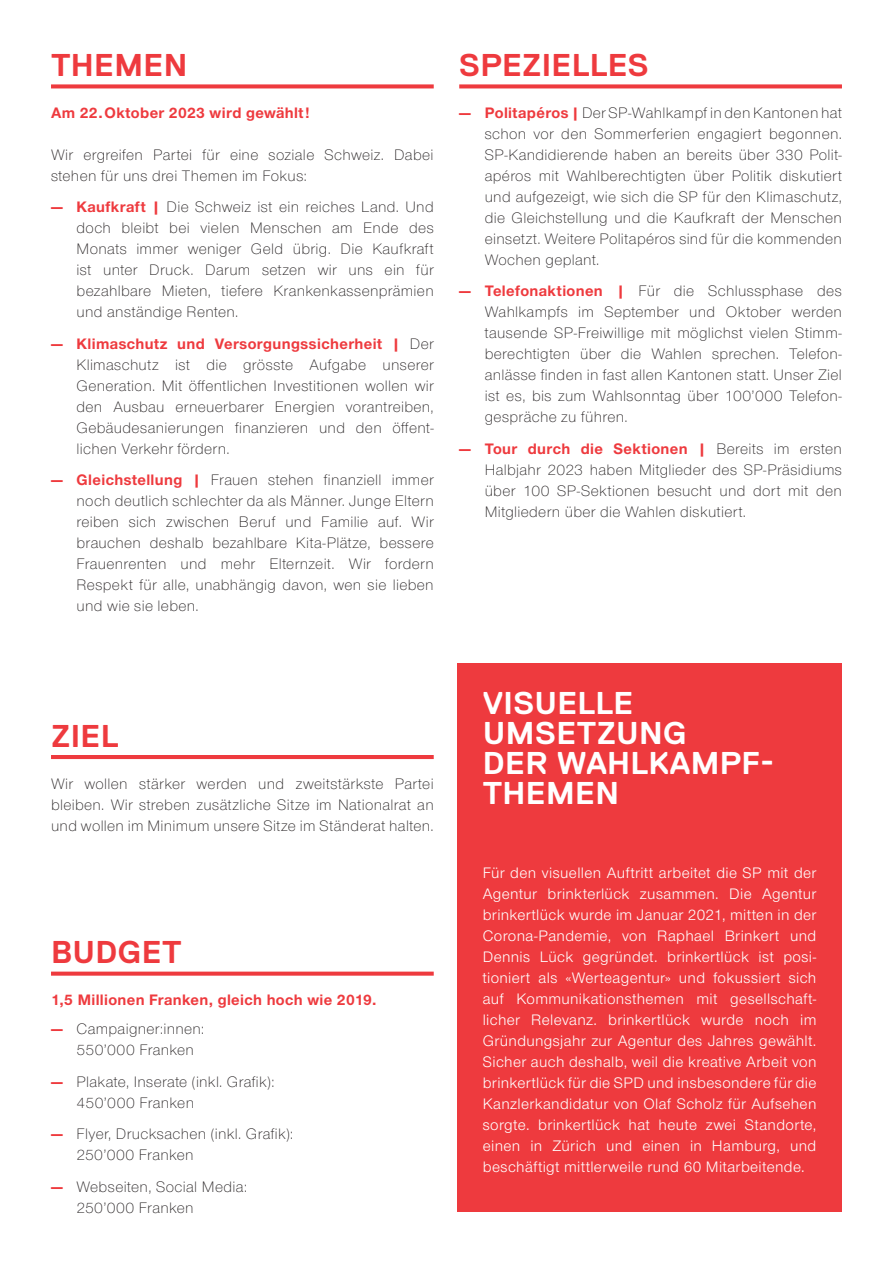
<style>
.page{position:relative;width:893px;height:1263px;background:#fff}
.page>*{position:absolute;margin:0;border:0;box-sizing:border-box;transform-origin:0 0}
.t1{font:700 31.5px/30px "Replica";letter-spacing:.015em;color:#fff}
.t2{font:700 31.5px "Replica";letter-spacing:.01em;color:#ee3a3e}
.copy_block{font:300 15.75px/21px "Nimbus San Nov";letter-spacing:.02em;color:#231f20;text-align:justify}
.copy_block-2{font:15.75px/21px "Nimbus San Nov";letter-spacing:.025em;color:#fff;text-align:justify}
.copy_block-3{font:700 15.75px "Nimbus San Nov";letter-spacing:.025em;color:#ee3a3e}
.s1{font-weight:700;color:#ee3a3e}
</style>
<div class="page">
<svg style="left:51px;top:84px;width:383px;height:4px;background:#ef4e52"></svg>
<hr style="left:51px;top:755px;width:383px;height:4px;background:#ee3a3e">
<div style="left:51px;top:971px;width:383px;height:5px;background:#ee3a3e"></div>
<svg style="left:459px;top:84px;width:383px;height:4px;background:#ef4e52"></svg>
<div style="left:457px;top:664px;width:385px;height:548px;background:#ee3a3e"></div>
<p class="t2" style="left:51px;top:48px;width:138px">THEMEN</p>
<p class="copy_block-3" style="left:51px;top:103px;width:260px">Am 22. Oktober 2023 wird gewählt!</p>
<p class="copy_block" style="left:51px;top:144px;width:384px">Wir ergreifen Partei für eine soziale Schweiz. Dabei stehen für uns drei Themen im Fokus:</p>
<p class="copy_block" style="left:77px;top:197px;width:359px;text-indent:-26px"><span class="s1">— Kaufkraft |</span> Die Schweiz ist ein reiches Land. Und doch bleibt bei vielen Menschen am Ende des Monats immer weniger Geld übrig. Die Kaufkraft ist unter Druck. Darum setzen wir uns ein für bezahlbare Mieten, tiefere Krankenkassenprämien und anständige Renten.</p>
<p class="copy_block" style="left:77px;top:333px;width:359px;text-indent:-26px"><span class="s1">— Klimaschutz und Versorgungssicherheit |</span> Der Klimaschutz ist die grösste Aufgabe unserer Generation. Mit öffentlichen Investitionen wollen wir den Ausbau erneuerbarer Energien vorantreiben, Gebäudesanierungen finanzieren und den öffent&shy;lichen Verkehr fördern.</p>
<p class="copy_block" style="left:77px;top:470px;width:359px;text-indent:-26px"><span class="s1">— Gleichstellung |</span> Frauen stehen finanziell immer noch deutlich schlechter da als Männer. Junge Eltern reiben sich zwischen Beruf und Familie auf. Wir brauchen deshalb bezahlbare Kita-Plätze, bessere Frauenrenten und mehr Elternzeit. Wir fordern Respekt für alle, unabhängig davon, wen sie lieben und wie sie leben.</p>
<p class="t2" style="left:459px;top:48px;width:191px">SPEZIELLES</p>
<p class="copy_block" style="left:485px;top:102px;width:359px;text-indent:-26px"><span class="s1">— Politapéros |</span> Der SP-Wahlkampf in den Kantonen hat schon vor den Sommerferien engagiert begonnen.<br>SP-Kandidierende haben an bereits über 330 Polit&shy;apéros mit Wahlberechtigten über Politik diskutiert und aufgezeigt, wie sich die SP für den Klimaschutz, die Gleichstellung und die Kaufkraft der Menschen einsetzt. Weitere Politapéros sind für die kommenden Wochen geplant.</p>
<p class="copy_block" style="left:485px;top:281px;width:359px;text-indent:-26px"><span class="s1">— Telefonaktionen |</span> Für die Schlussphase des Wahlkampfs im September und Oktober werden tausende SP-Freiwillige mit möglichst vielen Stimm&shy;berechtigten über die Wahlen sprechen. Telefon&shy;anlässe finden in fast allen Kantonen statt. Unser Ziel ist es, bis zum Wahlsonntag über 100’000 Telefon&shy;gespräche zu führen.</p>
<p class="copy_block" style="left:485px;top:438px;width:359px;text-indent:-26px"><span class="s1">— Tour durch die Sektionen |</span> Bereits im ersten Halbjahr 2023 haben Mitglieder des SP-Präsidiums über 100 SP-Sektionen besucht und dort mit den Mitgliedern über die Wahlen diskutiert.</p>
<p class="t2" style="left:51px;top:718px;width:69px">ZIEL</p>
<p class="copy_block" style="left:51px;top:773px;width:384px">Wir wollen stärker werden und zweitstärkste Partei bleiben. Wir streben zusätzliche Sitze im Nationalrat an und wollen im Minimum unsere Sitze im Ständerat halten.</p>
<p class="t2" style="left:51px;top:935px;width:132px">BUDGET</p>
<p class="copy_block-3" style="left:51px;top:990px;width:327px">1,5 Millionen Franken, gleich hoch wie 2019.</p>
<p class="copy_block" style="left:77px;top:1018px;width:129px;text-indent:-26px"><span class="s1">—</span> Campaigner:innen:<br>550’000 Franken</p>
<p class="copy_block" style="left:77px;top:1071px;width:199px;text-indent:-26px"><span class="s1">—</span> Plakate, Inserate (inkl. Grafik):<br>450’000 Franken</p>
<p class="copy_block" style="left:77px;top:1123px;width:218px;text-indent:-26px"><span class="s1">—</span> Flyer, Drucksachen (inkl. Grafik):<br>250’000 Franken</p>
<p class="copy_block" style="left:77px;top:1176px;width:172px;text-indent:-26px"><span class="s1">—</span> Webseiten, Social Media:<br>250’000 Franken</p>
<p class="t1" style="left:483px;top:688px;width:293px">VISUELLE<br>UMSETZUNG<br>DER WAHLKAMPF-<br>THEMEN</p>
<p class="copy_block-2" style="left:483px;top:862px;width:335px">Für den visuellen Auftritt arbeitet die SP mit der Agentur brinkterlück zusammen. Die Agentur brinkertlück wurde im Januar 2021, mitten in der Corona-Pandemie, von Raphael Brinkert und Dennis Lück gegründet. brinkertlück ist posi&shy;tioniert als «Werteagentur» und fokussiert sich auf Kommunikationsthemen mit gesellschaft&shy;licher Relevanz. brinkertlück wurde noch im Gründungsjahr zur Agentur des Jahres gewählt.<br>Sicher auch deshalb, weil die kreative Arbeit von brinkertlück für die SPD und insbesondere für die Kanzlerkandidatur von Olaf Scholz für Aufsehen sorgte. brinkertlück hat heute zwei Standorte, einen in Zürich und einen in Hamburg, und beschäftigt mittlerweile rund 60 Mitarbeitende.</p>
</div>
